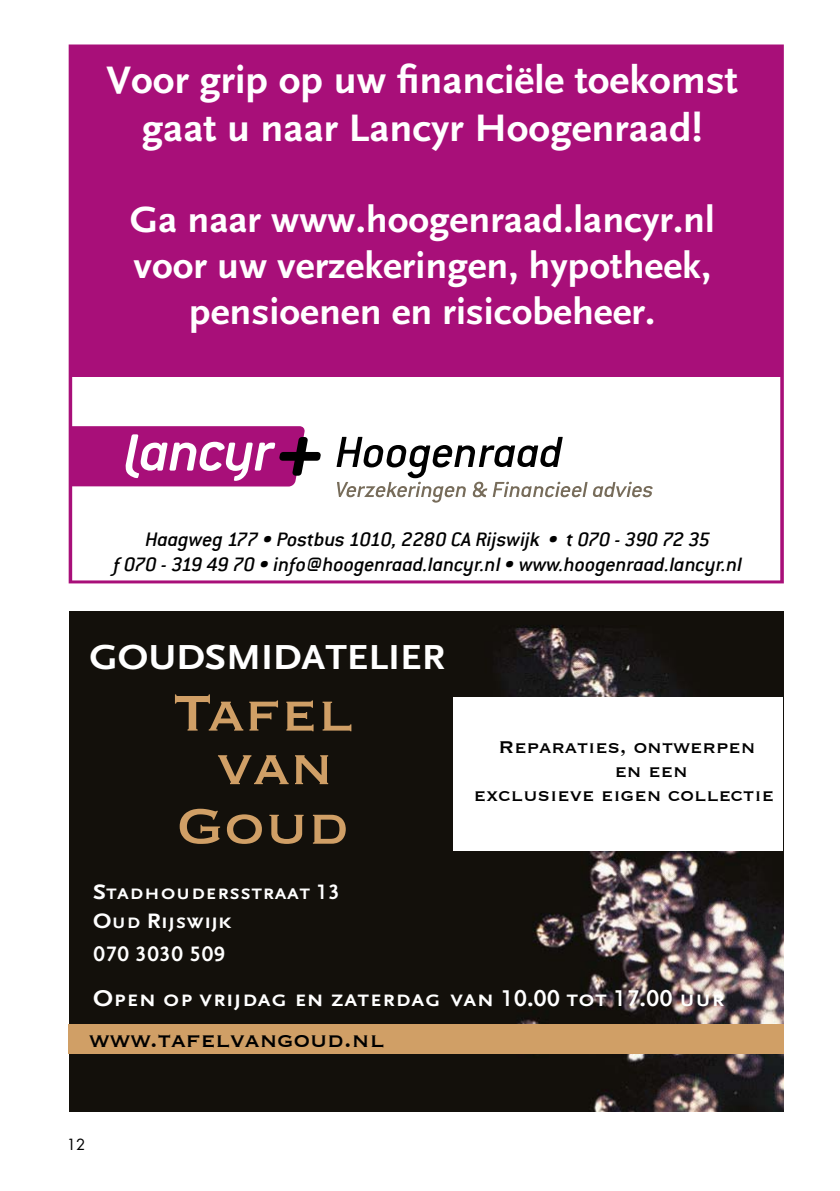
<style>
.page{position:relative;width:840px;height:1191px;background:#fff}
.page>*{position:absolute;margin:0;border:0;box-sizing:border-box;transform-origin:0 0}
.t1{font:65.8px/53.6px "Copperplate";color:#d09f66;text-align:center}
.t2{font:700 40px/48px "Scala Sans";color:#fff;text-align:center;scale:1.05 1}
.t3{font:700 38px/45.6px "Scala Sans";color:#fff;text-align:center;scale:1.05 1}
.t4{font:700 36.2px "AD Scala Sans Caps";color:#fff;scale:1.1 1}
.t5{font:26.6px "Copperplate";color:#000}
.t6{font:700 23.8px "AD Scala Sans Caps";color:#fff;scale:1.1 1}
.t7{font:22.2px "Copperplate";color:#000}
.t8{font:700 21.8px/29.4px "AD Scala Sans Caps";color:#fff;scale:1.1 1}
.t9{font:italic 500 21.4px/25.8px "Conduit ITC";letter-spacing:-.015em;color:#000;text-align:center;scale:1.05 1}
.t10{font:15px "Futura Std";color:#000}
</style>
<div class="page">
<img style="left:69px;top:611px;width:713px;height:500px">
<div style="left:68px;top:1024px;width:714px;height:29px;background:#d09f66"></div>
<div style="left:453px;top:697px;width:329px;height:153px;background:#fff"></div>
<svg style="left:73px;top:426px;width:247px;height:60px"></svg>
<svg style="left:336px;top:437px;width:316px;height:65px"></svg>
<div style="left:70px;top:46px;width:711px;height:331px;background:#a80f79"></div>
<div style="left:69px;top:44px;width:714px;height:539px;border:3px solid #a80f79"></div>
<h2 class="t2" style="left:106px;top:57px;width:602px">Voor grip op uw financiële toekomst gaat u naar Lancyr Hoogenraad!</h2>
<h3 class="t3" style="left:130px;top:198px;width:558px">Ga naar www.hoogenraad.lancyr.nl voor uw verzekeringen, hypotheek, pensioenen en risicobeheer.</h3>
<p class="t9" style="left:114px;top:526px;width:600px">Haagweg 177 • Postbus 1010, 2280 CA Rijswijk • t 070 - 390 72 35<br>f 070 - 319 49 70 • info@hoogenraad.lancyr.nl • www.hoogenraad.lancyr.nl</p>
<h3 class="t4" style="left:89px;top:638px;width:324px">GOUDSMIDATELIER</h3>
<h1 class="t1" style="left:172px;top:682px;width:183px">Tafel van</h1>
<h1 class="t1" style="left:177px;top:795px;width:173px">Goud</h1>
<p class="t7" style="left:498px;top:732px;width:258px">Reparaties, ontwerpen</p>
<p class="t7" style="left:614px;top:757px;width:75px">en een</p>
<p class="t7" style="left:473px;top:781px;width:301px">exclusieve eigen collectie</p>
<p class="t8" style="left:93px;top:877px;width:226px">Stadhoudersstraat 13<br>Oud Rijswijk</p>
<p class="t8" style="left:93px;top:940px;width:122px">070 3030 509</p>
<p class="t6" style="left:93px;top:985px;width:575px">Open op vrijdag en zaterdag van 10.00 tot 17.00 uur</p>
<p class="t5" style="left:89px;top:1023px;width:296px">www.tafelvangoud.nl</p>
<p class="t10" style="left:67px;top:1135px;width:20px">12</p>
</div>
